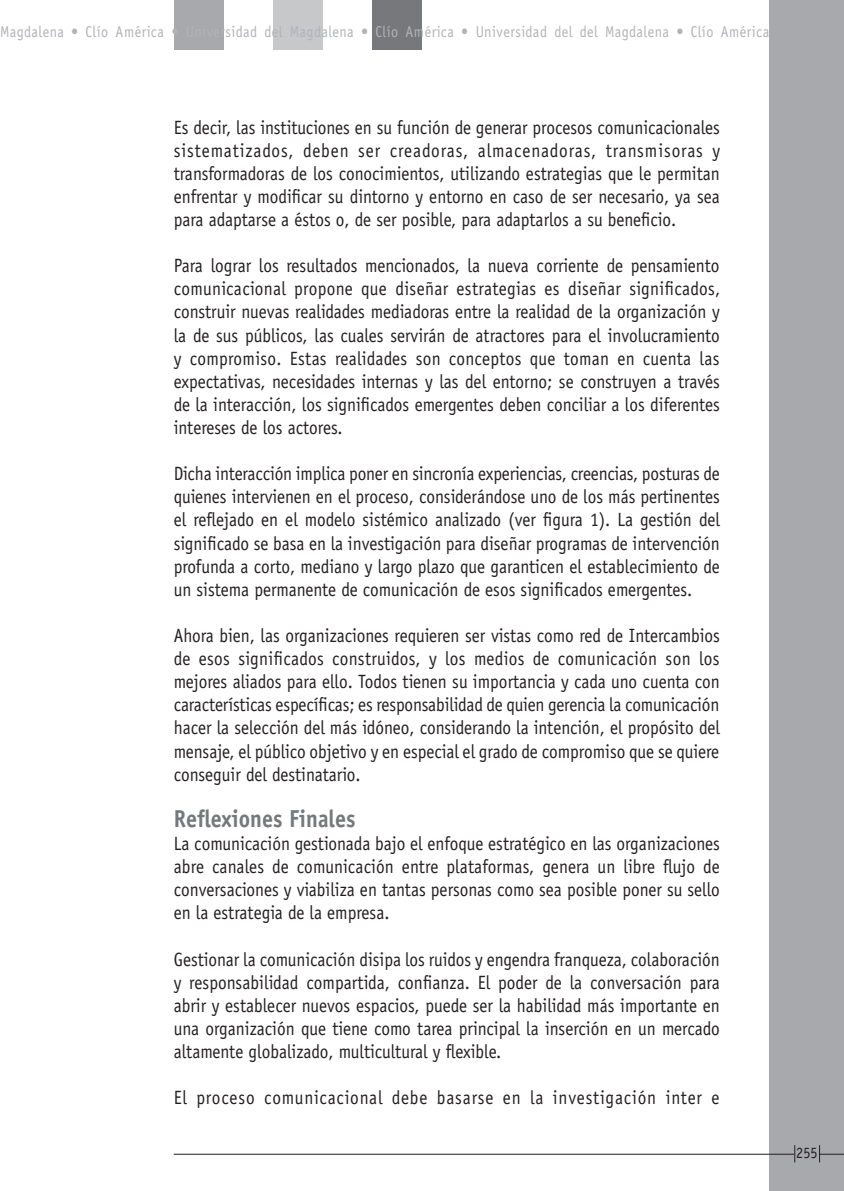
<style>
.page{position:relative;width:844px;height:1191px;background:#fff}
.page>*{position:absolute;margin:0;border:0;box-sizing:border-box;transform-origin:0 0}
.Sub_título{font:700 24.5px "Officina Sans";color:#76787b;scale:.9 1}
.C__de_texto{font:19.25px/23.1px "Officina Sans";color:#231f20;text-align:justify;scale:.9 1}
.C__de_texto-2{font:19.25px "Officina Sans";letter-spacing:.05em;color:#231f20;scale:.9 1}
.t1{font:15.75px "Officina Sans";letter-spacing:.035em;color:#b2b3b7;scale:.9 1}
.t2{font:15.75px "Officina Sans";color:#231f20;scale:.9 1}
</style>
<div class="page">
<div style="left:769px;top:0;width:74px;height:1191px;background:#a8a9ad"></div>
<hr style="left:174px;top:1153px;width:620px;height:1px;background:#231f20">
<div style="left:174px;top:0;width:49px;height:50px;background:#a8a9ad"></div>
<div style="left:372px;top:0;width:50px;height:50px;background:#76787b"></div>
<div style="left:273px;top:0;width:49px;height:50px;background:#c7c8ca"></div>
<svg style="left:794px;top:1145px;width:1px;height:17px"></svg>
<svg style="left:819px;top:1145px;width:24px;height:17px"></svg>
<p class="t1" style="left:0;top:22px;width:856px">Magdalena • Clío América • Universidad del Magdalena • Clío América • Universidad del del Magdalena • Clío América</p>
<p class="C__de_texto" style="left:174px;top:115px;width:608px">Es decir, las instituciones en su función de generar procesos comunicacionales sistematizados, deben ser creadoras, almacenadoras, transmisoras y transformadoras de los conocimientos, utilizando estrategias que le permitan enfrentar y modificar su dintorno y entorno en caso de ser necesario, ya sea para adaptarse a éstos o, de ser posible, para adaptarlos a su beneficio.</p>
<p class="C__de_texto" style="left:174px;top:254px;width:608px">Para lograr los resultados mencionados, la nueva corriente de pensamiento comunicacional propone que diseñar estrategias es diseñar significados, construir nuevas realidades mediadoras entre la realidad de la organización y la de sus públicos, las cuales servirán de atractores para el involucramiento y compromiso. Estas realidades son conceptos que toman en cuenta las expectativas, necesidades internas y las del entorno; se construyen a través de la interacción, los significados emergentes deben conciliar a los diferentes intereses de los actores.</p>
<p class="C__de_texto" style="left:174px;top:462px;width:608px">Dicha interacción implica poner en sincronía experiencias, creencias, posturas de quienes intervienen en el proceso, considerándose uno de los más pertinentes el reflejado en el modelo sistémico analizado (ver figura 1). La gestión del significado se basa en la investigación para diseñar programas de intervención profunda a corto, mediano y largo plazo que garanticen el establecimiento de un sistema permanente de comunicación de esos significados emergentes.</p>
<p class="C__de_texto" style="left:174px;top:624px;width:608px">Ahora bien, las organizaciones requieren ser vistas como red de Intercambios de esos significados construidos, y los medios de comunicación son los mejores aliados para ello. Todos tienen su importancia y cada uno cuenta con características específicas; es responsabilidad de quien gerencia la comunicación hacer la selección del más idóneo, considerando la intención, el propósito del mensaje, el público objetivo y en especial el grado de compromiso que se quiere conseguir del destinatario.</p>
<p class="Sub_título" style="left:174px;top:803px;width:203px">Reflexiones Finales</p>
<p class="C__de_texto" style="left:174px;top:832px;width:608px">La comunicación gestionada bajo el enfoque estratégico en las organizaciones abre canales de comunicación entre plataformas, genera un libre flujo de conversaciones y viabiliza en tantas personas como sea posible poner su sello en la estrategia de la empresa.</p>
<p class="C__de_texto" style="left:174px;top:947px;width:608px">Gestionar la comunicación disipa los ruidos y engendra franqueza, colaboración y responsabilidad compartida, confianza. El poder de la conversación para abrir y establecer nuevos espacios, puede ser la habilidad más importante en una organización que tiene como tarea principal la inserción en un mercado altamente globalizado, multicultural y flexible.</p>
<p class="C__de_texto-2" style="left:174px;top:1086px;width:607px">El proceso comunicacional debe basarse en la investigación inter e</p>
<p class="t2" style="left:796px;top:1143px;width:25px">255</p>
</div>
